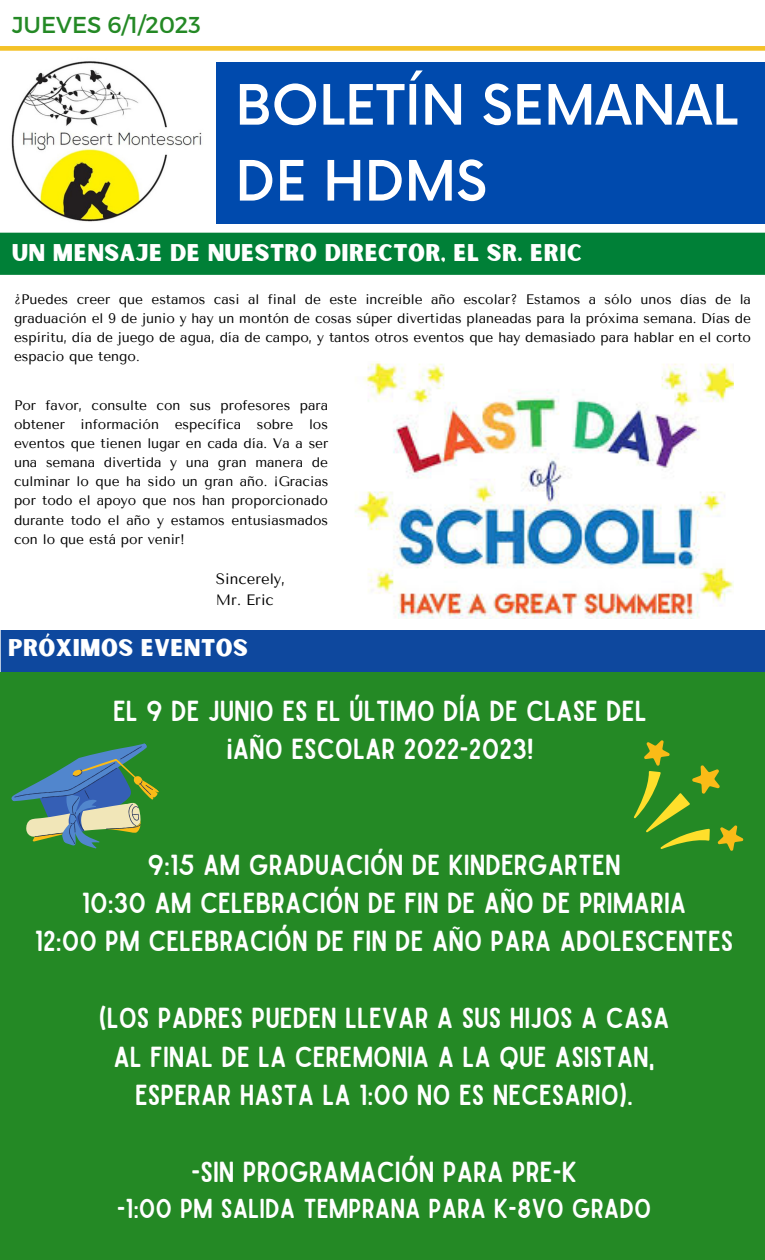
<style>
.page{position:relative;width:765px;height:1260px;background:#fff}
.page>*{position:absolute;margin:0;border:0;box-sizing:border-box;transform-origin:0 0}
.t1{font:500 54.12px/76px "Now";color:#fff}
.t2{font:27.75px "Sailors";color:#fff}
.t3{font:26.12px "Sailors";color:#fff}
.t4{font:23.12px "Sunborn Sans One";letter-spacing:.015em;color:#fff}
.t5{font:23px "Montserrat";color:#248925}
.t6{font:15px "Tenor Sans";color:#000}
.t7{font:13.75px/19.1px "Tenor Sans";color:#000;text-align:justify}
</style>
<div class="page">
<img style="left:0;top:61px;width:235px;height:172px">
<div style="left:216px;top:62px;width:549px;height:162px;background:#004aad"></div>
<div style="left:0;top:46px;width:765px;height:5px;background:#f4c228"></div>
<div style="left:0;top:233px;width:765px;height:42px;background:#008037"></div>
<div style="left:1px;top:630px;width:764px;height:42px;background:#0e489e"></div>
<div style="left:1px;top:672px;width:764px;height:588px;background:#248925"></div>
<svg style="left:634px;top:740px;width:110px;height:111px"></svg>
<svg style="left:11px;top:743px;width:148px;height:106px"></svg>
<img style="left:355px;top:361px;width:378px;height:258px">
<p class="t5" style="left:12px;top:10px;width:190px">JUEVES 6/1/2023</p>
<p class="t1" style="left:235px;top:70px;width:504px">BOLETÍN SEMANAL<br>DE HDMS</p>
<p class="t4" style="left:12px;top:238px;width:571px">UN MENSAJE DE NUESTRO DIRECTOR, EL SR. ERIC</p>
<p class="t7" style="left:14px;top:290px;width:739px">¿Puedes creer que estamos casi al final de este increíble año escolar? Estamos a sólo unos días de la graduación el 9 de junio y hay un montón de cosas súper divertidas planeadas para la próxima semana. Días de espíritu, día de juego de agua, día de campo, y tantos otros eventos que hay demasiado para hablar en el corto espacio que tengo.</p>
<p class="t7" style="left:14px;top:395px;width:316px">Por favor, consulte con sus profesores para obtener información específica sobre los eventos que tienen lugar en cada día. Va a ser una semana divertida y una gran manera de culminar lo que ha sido un gran año. ¡Gracias por todo el apoyo que nos han proporcionado durante todo el año y estamos entusiasmados con lo que está por venir!</p>
<p class="t6" style="left:216px;top:570px;width:71px">Sincerely,</p>
<p class="t6" style="left:216px;top:591px;width:59px">Mr. Eric</p>
<p class="t4" style="left:8px;top:633px;width:241px">PRÓXIMOS EVENTOS</p>
<p class="t2" style="left:113px;top:701px;width:535px">EL 9 DE JUNIO ES EL ÚLTIMO DÍA DE CLASE DEL</p>
<p class="t2" style="left:226px;top:739px;width:309px">¡AÑO ESCOLAR 2022-2023!</p>
<p class="t2" style="left:148px;top:854px;width:475px">9:15 AM GRADUACIÓN DE KINDERGARTEN</p>
<p class="t2" style="left:82px;top:893px;width:606px">10:30 AM CELEBRACIÓN DE FIN DE AÑO DE PRIMARIA</p>
<p class="t2" style="left:35px;top:931px;width:700px">12:00 PM CELEBRACIÓN DE FIN DE AÑO PARA ADOLESCENTES</p>
<p class="t2" style="left:99px;top:1008px;width:572px">(LOS PADRES PUEDEN LLEVAR A SUS HIJOS A CASA</p>
<p class="t2" style="left:114px;top:1046px;width:543px">AL FINAL DE LA CEREMONIA A LA QUE ASISTAN,</p>
<p class="t2" style="left:135px;top:1085px;width:499px">ESPERAR HASTA LA 1:00 NO ES NECESARIO).</p>
<p class="t2" style="left:191px;top:1162px;width:387px">-SIN PROGRAMACIÓN PARA PRE-K</p>
<p class="t3" style="left:117px;top:1199px;width:536px">-1:00 PM SALIDA TEMPRANA PARA K-8VO GRADO</p>
</div>
